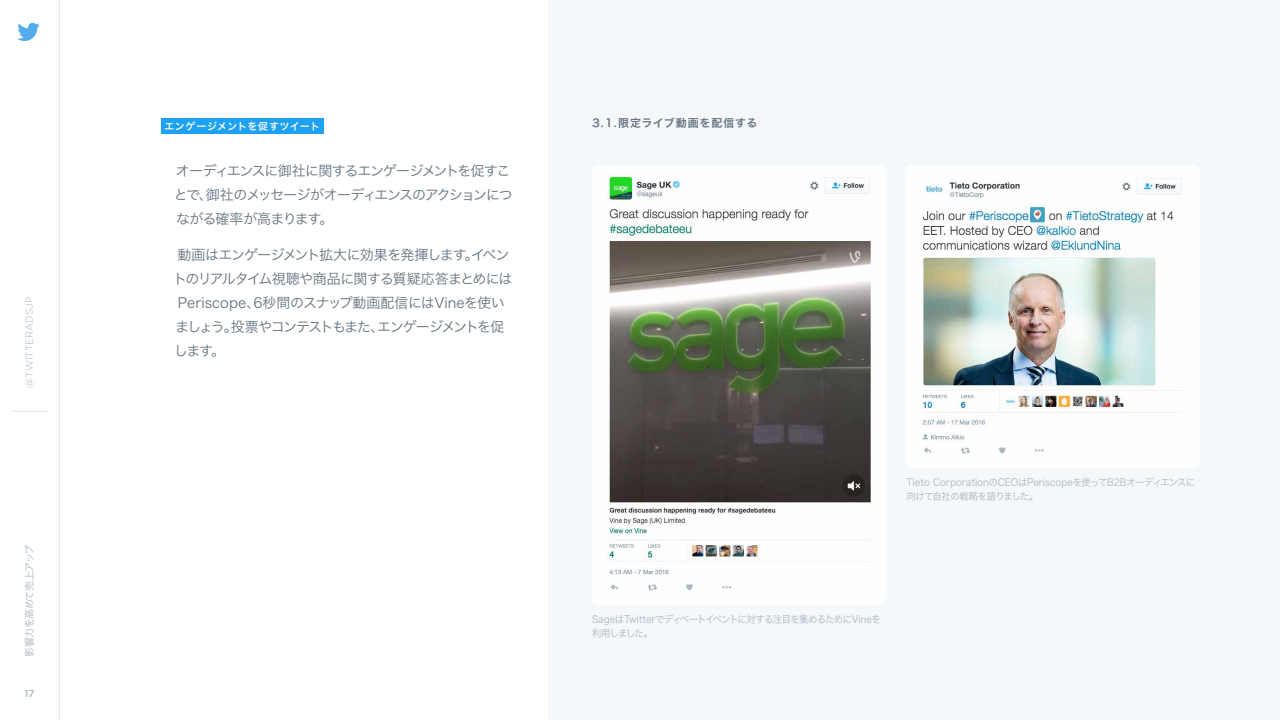
<style>
.page{position:relative;width:1280px;height:720px;background:#fff}
.page>*{position:absolute;margin:0;border:0;box-sizing:border-box;transform-origin:0 0}
.t1{font:14px/24px "Hira Kaku Pro W3";letter-spacing:-.065em;color:#667580}
.t2{font:14px "Hira Kaku Pro W3";color:#667580}
.t3{font:14px "Hira Kaku Pro W3";letter-spacing:-.115em;color:#667580}
.t4{font:11px "Hira Kaku Pro W6";letter-spacing:.065em;color:#667580}
.t5{font:10px/14px "Hira Kaku Pro W3";letter-spacing:-.035em;color:#aab8c2;scale:.94 1}
.t6{font:10px/14px "Hira Kaku Pro W3";letter-spacing:-.055em;color:#aab8c2;scale:.94 1}
.t7{font:10px "Hira Kaku Pro W6";letter-spacing:.045em;color:#f5f8fa}
.t8{font:300 10px "Gotham";color:#abb8c2}
.t9{font:10px "Hira Kaku Pro W3";letter-spacing:-.055em;color:#abb8c2}
.t10{font:500 10px "Gotham";color:#aab8c2}
</style>
<div class="page">
<svg style="left:18px;top:23px;width:21px;height:18px"></svg>
<hr style="left:11px;top:411px;width:37px;height:1px;background:#e0e8ed">
<hr style="left:59px;top:0;width:1px;height:720px;background:#e0e8ed">
<div style="left:161px;top:118px;width:163px;height:16px;background:#1da1f2"></div>
<div style="left:549px;top:0;width:731px;height:720px;background:#f5f8fa"></div>
<img style="left:609px;top:176px;width:262px;height:415px">
<img style="left:922px;top:182px;width:260px;height:272px">
<p class="t8" style="left:23px;top:388px;width:93px;rotate:-90deg">@TWITTERADSJP</p>
<p class="t9" style="left:21px;top:657px;width:114px;rotate:-90deg">影響力を高めて売上アップ</p>
<p class="t10" style="left:24px;top:687px;width:12px">17</p>
<p class="t7" style="left:165px;top:117px;width:157px">エンゲージメントを促すツイート</p>
<p class="t1" style="left:174px;top:157px;width:340px">オーディエンスに御社に関するエンゲージメントを促すことで、御社のメッセージがオーディエンスのアクションにつながる確率が高まります。</p>
<p class="t1" style="left:178px;top:241px;width:333px">動画はエンゲージメント拡大に効果を発揮します。イベン</p>
<p class="t1" style="left:173px;top:265px;width:341px">トのリアルタイム視聴や商品に関する質疑応答まとめには</p>
<p class="t2" style="left:178px;top:290px;width:329px">Periscope、6秒間のスナップ動画配信にはVineを使い</p>
<p class="t3" style="left:175px;top:314px;width:331px">ましょう。投票やコンテストもまた、エンゲージメントを促</p>
<p class="t1" style="left:174px;top:337px;width:53px">します。</p>
<p class="t4" style="left:592px;top:113px;width:167px">3.1.限定ライブ動画を配信する</p>
<p class="t5" style="left:907px;top:474px;width:308px">Tieto CorporationのCEOはPeriscopeを使ってB2Bオーディエンスに向けて自社の戦略を語りました。</p>
<p class="t6" style="left:592px;top:611px;width:309px">SageはTwitterでディベートイベントに対する注目を集めるためにVineを利用しました。</p>
</div>
